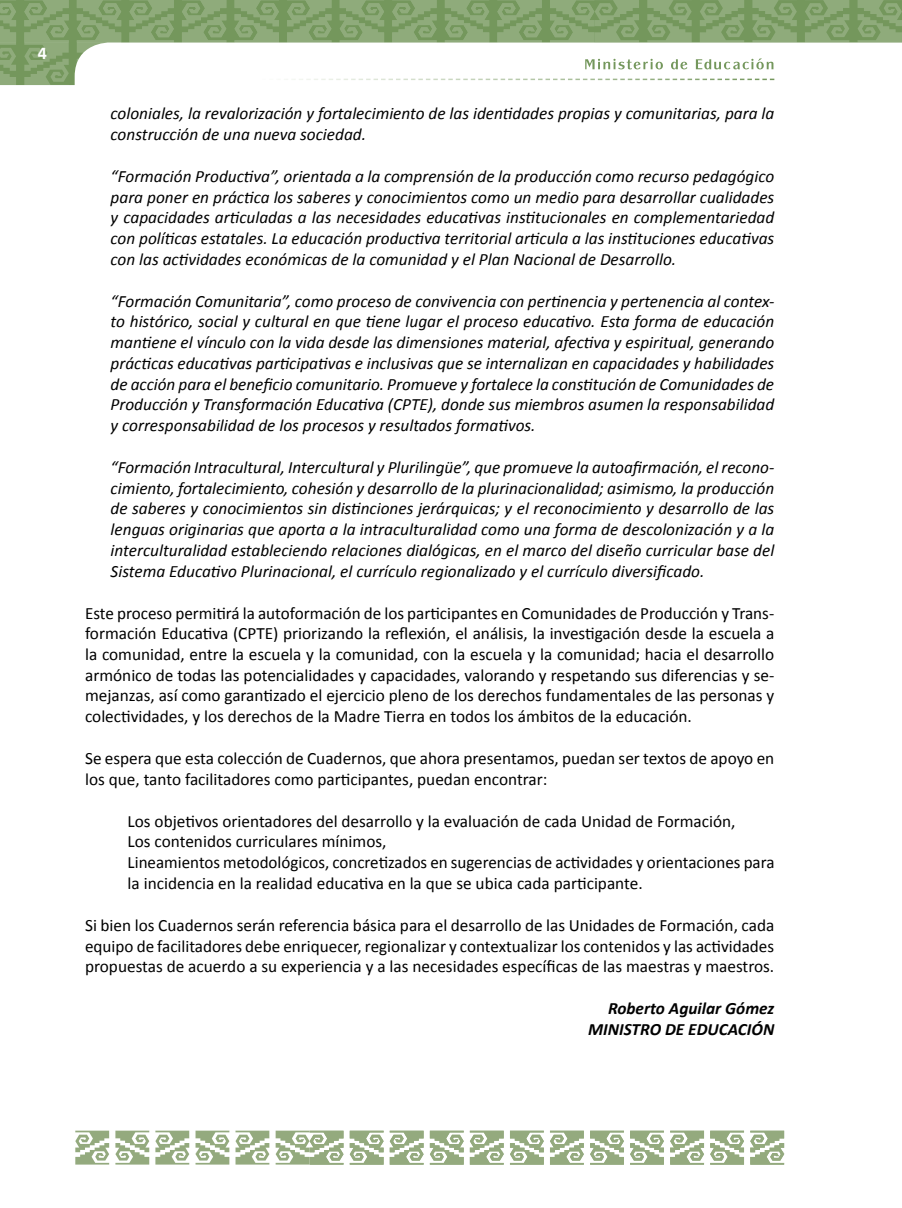
<style>
.page{position:relative;width:902px;height:1208px;background:#fff}
.page>*{position:absolute;margin:0;border:0;box-sizing:border-box;transform-origin:0 0}
.t1{font:700 18px "Calibri";color:#fff}
.t2{font:italic 17.25px/20.7px "Calibri";color:#000;text-align:justify}
.t3{font:17.25px/20.7px "Calibri";color:#000;text-align:justify}
.t4{font:italic 700 17.25px/20.7px "Calibri";color:#000;text-align:right}
</style>
<div class="page">
<svg style="left:796px;top:0;width:105px;height:43px"></svg>
<svg style="left:804px;top:0;width:45px;height:42px;background:#84a36f"></svg>
<svg style="left:857px;top:0;width:44px;height:42px;background:#84a36f"></svg>
<svg style="left:0;top:0;width:796px;height:86px"></svg>
<svg style="left:350px;top:1130px;width:33px;height:34px"></svg>
<svg style="left:390px;top:1130px;width:33px;height:34px"></svg>
<svg style="left:430px;top:1130px;width:33px;height:34px"></svg>
<svg style="left:470px;top:1130px;width:33px;height:34px"></svg>
<svg style="left:510px;top:1130px;width:33px;height:34px"></svg>
<svg style="left:550px;top:1130px;width:33px;height:34px"></svg>
<svg style="left:590px;top:1130px;width:34px;height:34px"></svg>
<svg style="left:630px;top:1130px;width:34px;height:34px"></svg>
<svg style="left:670px;top:1130px;width:34px;height:34px"></svg>
<svg style="left:710px;top:1130px;width:34px;height:34px"></svg>
<svg style="left:750px;top:1130px;width:34px;height:34px"></svg>
<svg style="left:275px;top:1130px;width:68px;height:34px"></svg>
<svg style="left:235px;top:1130px;width:34px;height:34px"></svg>
<svg style="left:195px;top:1130px;width:34px;height:34px"></svg>
<svg style="left:155px;top:1130px;width:34px;height:34px"></svg>
<svg style="left:115px;top:1130px;width:34px;height:34px"></svg>
<svg style="left:75px;top:1130px;width:34px;height:34px"></svg>
<p class="t1" style="left:38px;top:41px;width:11px">4</p>
<p class="t2" style="left:111px;top:103px;width:665px">coloniales, la revalorización y fortalecimiento de las identidades propias y comunitarias, para la construcción de una nueva sociedad.</p>
<p class="t2" style="left:111px;top:165px;width:665px">“Formación Productiva”, orientada a la comprensión de la producción como recurso pedagógico para poner en práctica los saberes y conocimientos como un medio para desarrollar cualidades y capacidades articuladas a las necesidades educativas institucionales en complementariedad con políticas estatales. La educación productiva territorial articula a las instituciones educativas con las actividades económicas de la comunidad y el Plan Nacional de Desarrollo.</p>
<p class="t2" style="left:111px;top:290px;width:665px">“Formación Comunitaria”, como proceso de convivencia con pertinencia y pertenencia al contex&shy;to histórico, social y cultural en que tiene lugar el proceso educativo. Esta forma de educación mantiene el vínculo con la vida desde las dimensiones material, afectiva y espiritual, generando prácticas educativas participativas e inclusivas que se internalizan en capacidades y habilidades de acción para el beneficio comunitario. Promueve y fortalece la constitución de Comunidades de Producción y Transformación Educativa (CPTE), donde sus miembros asumen la responsabilidad y corresponsabilidad de los procesos y resultados formativos.</p>
<p class="t2" style="left:111px;top:456px;width:665px">“Formación Intracultural, Intercultural y Plurilingüe”, que promueve la autoafirmación, el recono&shy;cimiento, fortalecimiento, cohesión y desarrollo de la plurinacionalidad; asimismo, la producción de saberes y conocimientos sin distinciones jerárquicas; y el reconocimiento y desarrollo de las lenguas originarias que aporta a la intraculturalidad como una forma de descolonización y a la interculturalidad estableciendo relaciones dialógicas, en el marco del diseño curricular base del Sistema Educativo Plurinacional, el currículo regionalizado y el currículo diversificado.</p>
<p class="t3" style="left:85px;top:602px;width:690px">Este proceso permitirá la autoformación de los participantes en Comunidades de Producción y Trans&shy;formación Educativa (CPTE) priorizando la reflexión, el análisis, la investigación desde la escuela a la comunidad, entre la escuela y la comunidad, con la escuela y la comunidad; hacia el desarrollo armónico de todas las potencialidades y capacidades, valorando y respetando sus diferencias y se&shy;mejanzas, así como garantizado el ejercicio pleno de los derechos fundamentales de las personas y colectividades, y los derechos de la Madre Tierra en todos los ámbitos de la educación.</p>
<p class="t3" style="left:85px;top:748px;width:690px">Se espera que esta colección de Cuadernos, que ahora presentamos, puedan ser textos de apoyo en los que, tanto facilitadores como participantes, puedan encontrar:</p>
<p class="t3" style="left:128px;top:810px;width:648px;text-align:left">Los objetivos orientadores del desarrollo y la evaluación de cada Unidad de Formación,<br>Los contenidos curriculares mínimos,<br>Lineamientos metodológicos, concretizados en sugerencias de actividades y orientaciones para la incidencia en la realidad educativa en la que se ubica cada participante.</p>
<p class="t3" style="left:85px;top:914px;width:690px">Si bien los Cuadernos serán referencia básica para el desarrollo de las Unidades de Formación, cada equipo de facilitadores debe enriquecer, regionalizar y contextualizar los contenidos y las actividades propuestas de acuerdo a su experiencia y a las necesidades específicas de las maestras y maestros.</p>
<p class="t4" style="left:588px;top:998px;width:188px">Roberto Aguilar Gómez<br>MINISTRO DE EDUCACIÓN</p>
</div>
